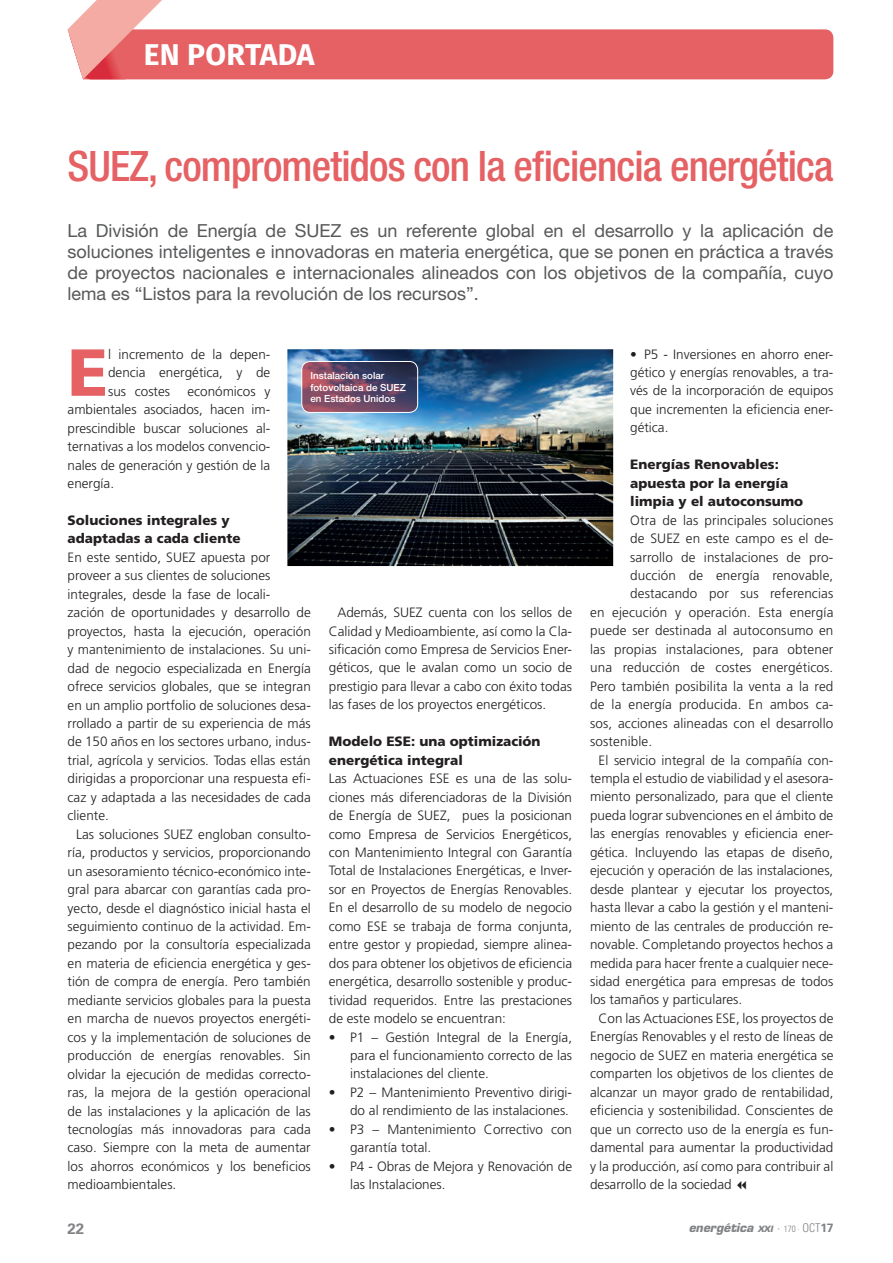
<style>
.page{position:relative;width:893px;height:1263px;background:#fff}
.page>*{position:absolute;margin:0;border:0;box-sizing:border-box;transform-origin:0 0}
.t1{font:900 66.3px "Frutiger";color:#e56164}
.t2{font:500 condensed 42px "Helvetica Neue";letter-spacing:-.02em;color:#e56164}
.t3{font:700 30px "Fira Sans";letter-spacing:.01em;color:#fff}
.t4{font:18px/21px "Helvetica Neue";color:#57585a;text-align:justify}
.t5{font:700 15px "Univers";color:#808285}
.t6{font:300 13.5px/18.5px "Frutiger";color:#231f20;text-align:justify}
.t7{font:900 13.5px/18.5px "Frutiger";color:#231f20}
.t8{font:italic 700 12px "Eurostile";color:#808285}
.t9{font:500 9.75px/11.7px "Helvetica Neue";color:#fff}
.s1{font-size:8.4px}
.s2{font-family:"Univers";font-weight:300;font-style:normal}
.s3{font-family:"Univers";font-weight:300;font-style:normal;font-stretch:condensed;font-size:9px}
.s4{font-family:"Univers";font-weight:300;font-style:normal;font-stretch:condensed}
.s5{font-family:"Univers";font-style:normal}
</style>
<div class="page">
<svg style="left:68px;top:0;width:765px;height:79px"></svg>
<img style="left:287px;top:349px;width:326px;height:217px">
<img style="left:302px;top:361px;width:115px;height:51px">
<div style="left:301px;top:361px;width:117px;height:51px;border:1px solid #fff;border-radius:9px"></div>
<h3 class="t3" style="left:144px;top:34px;width:172px">EN PORTADA</h3>
<h2 class="t2" style="left:68px;top:141px;width:767px">SUEZ, comprometidos con la eficiencia energética</h2>
<p class="t4" style="left:68px;top:219px;width:767px">La División de Energía de SUEZ es un referente global en el desarrollo y la aplicación de soluciones inteligentes e innovadoras en materia energética, que se ponen en práctica a través de proyectos nacionales e internacionales alineados con los objetivos de la compañía, cuyo lema es “Listos para la revolución de los recursos”.</p>
<h1 class="t1" style="left:68px;top:332px;width:42px">E</h1>
<p class="t6" style="left:108px;top:345px;width:164px">l incremento de la depen&shy;dencia energética, y de sus costes</p>
<p class="t9" style="left:310px;top:369px;width:97px">Instalación solar fotovoltaica de SUEZ en Estados Unidos</p>
<p class="t6" style="left:68px;top:382px;width:204px;text-indent:120px">económicos y ambientales asociados, hacen im&shy;prescindible buscar soluciones al&shy;ternativas a los modelos convencio&shy;nales de generación y gestión de la energía.</p>
<p class="t7" style="left:68px;top:511px;width:174px">Soluciones integrales y adaptadas a cada cliente</p>
<p class="t6" style="left:68px;top:548px;width:245px;text-align:left">En este sentido, SUEZ apuesta por proveer a sus clientes de soluciones integrales, desde la fase de locali-<br>zación de oportunidades y desarrollo de proyectos, hasta la ejecución, operación y mantenimiento de instalaciones. Su uni&shy;dad de negocio especializada en Energía ofrece servicios globales, que se integran en un amplio portfolio de soluciones desa&shy;rrollado a partir de su experiencia de más de 150 años en los sectores urbano, indus&shy;trial, agrícola y servicios. Todas ellas están dirigidas a proporcionar una respuesta efi&shy;caz y adaptada a las necesidades de cada cliente.</p>
<p class="t6" style="left:68px;top:824px;width:245px;text-indent:9px">Las soluciones SUEZ engloban consulto&shy;ría, productos y servicios, proporcionando un asesoramiento técnico-económico inte&shy;gral para abarcar con garantías cada pro&shy;yecto, desde el diagnóstico inicial hasta el seguimiento continuo de la actividad. Em&shy;pezando por la consultoría especializada en materia de eficiencia energética y ges&shy;tión de compra de energía. Pero también mediante servicios globales para la puesta en marcha de nuevos proyectos energéti&shy;cos y la implementación de soluciones de producción de energías renovables. Sin olvidar la ejecución de medidas correcto&shy;ras, la mejora de la gestión operacional de las instalaciones y la aplicación de las tecnologías más innovadoras para cada caso. Siempre con la meta de aumentar los ahorros económicos y los beneficios medioambientales.</p>
<p class="t6" style="left:329px;top:603px;width:245px;text-indent:9px">Además, SUEZ cuenta con los sellos de Calidad y Medioambiente, así como la Cla&shy;sificación como Empresa de Servicios Ener&shy;géticos, que le avalan como un socio de prestigio para llevar a cabo con éxito todas las fases de los proyectos energéticos.</p>
<p class="t7" style="left:329px;top:732px;width:213px">Modelo ESE: una optimización energética integral</p>
<p class="t6" style="left:329px;top:769px;width:245px">Las Actuaciones ESE es una de las solu&shy;ciones más diferenciadoras de la División de Energía de SUEZ, pues la posicionan como Empresa de Servicios Energéticos, con Mantenimiento Integral con Garantía Total de Instalaciones Energéticas, e Inver&shy;sor en Proyectos de Energías Renovables.<br>En el desarrollo de su modelo de negocio como ESE se trabaja de forma conjunta, entre gestor y propiedad, siempre alinea&shy;dos para obtener los objetivos de eficiencia energética, desarrollo sostenible y produc&shy;tividad requeridos. Entre las prestaciones de este modelo se encuentran:</p>
<p class="t6" style="left:350px;top:1027px;width:223px;text-indent:-21px">• P1 – Gestión Integral de la Energía, para el funcionamiento correcto de las instalaciones del cliente.</p>
<p class="t6" style="left:329px;top:1082px;width:245px;text-align:right">• P2 – Mantenimiento Preventivo dirigi&shy;do al rendimiento de las instalaciones.</p>
<p class="t6" style="left:350px;top:1119px;width:223px;text-indent:-21px">• P3 – Mantenimiento Correctivo con garantía total.</p>
<p class="t6" style="left:350px;top:1156px;width:223px;text-indent:-21px">• P4 - Obras de Mejora y Renovación de las Instalaciones.</p>
<p class="t6" style="left:630px;top:345px;width:205px">• P5 - Inversiones en ahorro ener&shy;gético y energías renovables, a tra&shy;vés de la incorporación de equipos que incrementen la eficiencia ener&shy;gética.</p>
<p class="t7" style="left:630px;top:455px;width:175px">Energías Renovables: apuesta por la energía limpia y el autoconsumo</p>
<p class="t6" style="left:630px;top:511px;width:205px">Otra de las principales soluciones</p>
<p class="t6" style="left:630px;top:529px;width:205px">de SUEZ en este campo es el de-</p>
<p class="t6" style="left:630px;top:547px;width:205px">sarrollo de instalaciones de pro-</p>
<p class="t6" style="left:630px;top:566px;width:205px">ducción de energía renovable,</p>
<p class="t6" style="left:630px;top:584px;width:205px">destacando por sus referencias</p>
<p class="t6" style="left:590px;top:603px;width:245px">en ejecución y operación. Esta energía</p>
<p class="t6" style="left:590px;top:621px;width:245px">puede ser destinada al autoconsumo en</p>
<p class="t6" style="left:590px;top:640px;width:245px">las propias instalaciones, para obtener</p>
<p class="t6" style="left:590px;top:658px;width:245px">una reducción de costes energéticos.</p>
<p class="t6" style="left:590px;top:677px;width:245px">Pero también posibilita la venta a la red</p>
<p class="t6" style="left:590px;top:695px;width:245px">de la energía producida. En ambos ca-</p>
<p class="t6" style="left:590px;top:713px;width:245px">sos, acciones alineadas con el desarrollo</p>
<p class="t6" style="left:590px;top:732px;width:64px">sostenible.</p>
<p class="t6" style="left:598px;top:750px;width:236px">El servicio integral de la compañía con-</p>
<p class="t6" style="left:590px;top:769px;width:245px">templa el estudio de viabilidad y el asesora-</p>
<p class="t6" style="left:590px;top:787px;width:245px">miento personalizado, para que el cliente</p>
<p class="t6" style="left:590px;top:806px;width:245px">pueda lograr subvenciones en el ámbito de</p>
<p class="t6" style="left:590px;top:824px;width:245px">las energías renovables y eficiencia ener-</p>
<p class="t6" style="left:590px;top:843px;width:245px">gética. Incluyendo las etapas de diseño,</p>
<p class="t6" style="left:590px;top:861px;width:245px">ejecución y operación de las instalaciones,</p>
<p class="t6" style="left:590px;top:879px;width:245px">desde plantear y ejecutar los proyectos,</p>
<p class="t6" style="left:590px;top:898px;width:245px">hasta llevar a cabo la gestión y el manteni-</p>
<p class="t6" style="left:590px;top:916px;width:245px">miento de las centrales de producción re-</p>
<p class="t6" style="left:590px;top:935px;width:245px">novable. Completando proyectos hechos a</p>
<p class="t6" style="left:590px;top:953px;width:245px">medida para hacer frente a cualquier nece-</p>
<p class="t6" style="left:590px;top:972px;width:245px">sidad energética para empresas de todos</p>
<p class="t6" style="left:590px;top:990px;width:154px">los tamaños y particulares.</p>
<p class="t6" style="left:598px;top:1008px;width:236px">Con las Actuaciones ESE, los proyectos de</p>
<p class="t6" style="left:590px;top:1027px;width:245px">Energías Renovables y el resto de líneas de</p>
<p class="t6" style="left:590px;top:1045px;width:245px">negocio de SUEZ en materia energética se</p>
<p class="t6" style="left:590px;top:1064px;width:245px">comparten los objetivos de los clientes de</p>
<p class="t6" style="left:590px;top:1082px;width:245px">alcanzar un mayor grado de rentabilidad,</p>
<p class="t6" style="left:590px;top:1101px;width:245px">eficiencia y sostenibilidad. Conscientes de</p>
<p class="t6" style="left:590px;top:1119px;width:245px">que un correcto uso de la energía es fun-</p>
<p class="t6" style="left:590px;top:1138px;width:245px">damental para aumentar la productividad</p>
<p class="t6" style="left:590px;top:1156px;width:245px">y la producción, así como para contribuir al</p>
<p class="t6" style="left:590px;top:1174px;width:143px">desarrollo de la sociedad</p>
<p class="t5" style="left:68px;top:1219px;width:18px">22</p>
<p class="t8" style="left:688px;top:1219px;width:146px">energética <span class="s1">XXI</span> <span class="s2">·</span> <span class="s3">170 ·</span> <span class="s4">OCT</span><span class="s5">17</span></p>
</div>
